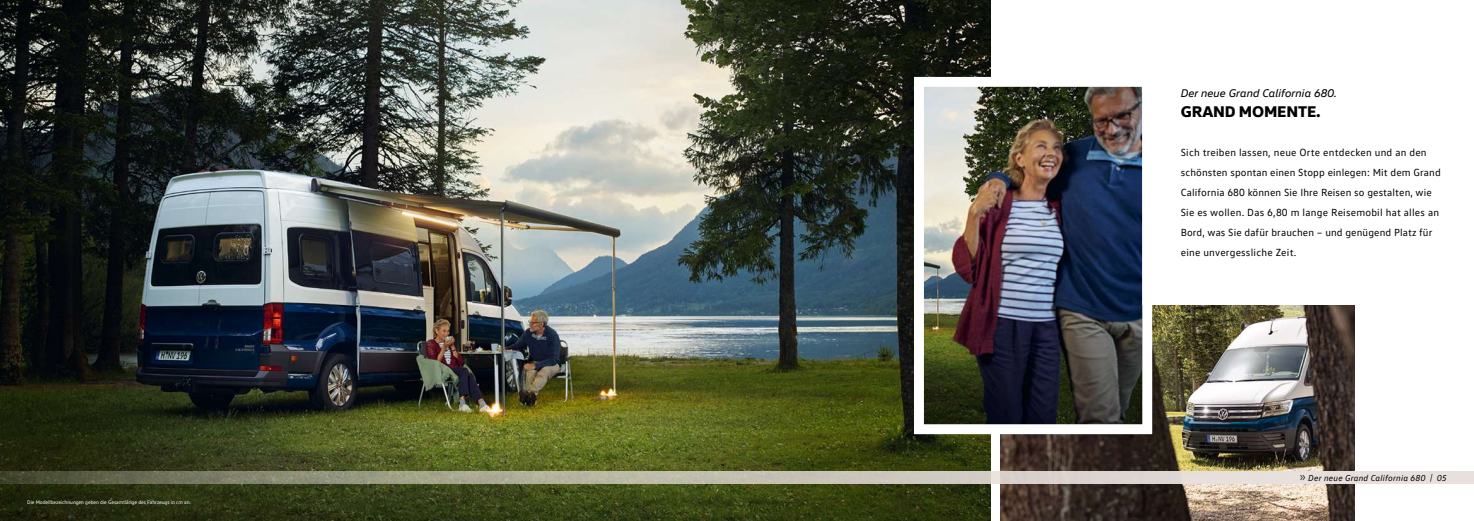
<style>
.page{position:relative;width:1474px;height:521px;background:#fff}
.page>*{position:absolute;margin:0;border:0;box-sizing:border-box;transform-origin:0 0}
.t1{font:800 15.75px "VW Head";letter-spacing:-.01em;color:#000}
.t2{font:italic 11.38px "VW Head";color:#000}
.t3{font:10.5px/19.9px "VW Text";letter-spacing:.01em;color:#000}
.t4{font:italic 8.75px "VW Text";letter-spacing:.015em;color:#000}
.t5{font:5.25px "VW Text";letter-spacing:-.01em;color:#fff}
.s1{font-weight:300;font-style:normal;font-size:13.12px}
</style>
<div class="page">
<img style="left:1000px;top:305px;width:354px;height:216px">
<img style="left:0;top:0;width:990px;height:521px">
<img style="left:925px;top:88px;width:216px;height:335px">
<div style="left:914px;top:77px;width:238px;height:357px;border:10px solid #fff"></div>
<svg style="left:0;top:471px;width:1473px;height:13px"></svg>
<p class="t5" style="left:27px;top:500px;width:165px">Die Modellbezeichnungen geben die Gesamtlänge des Fahrzeugs in cm an.</p>
<p class="t2" style="left:1180px;top:86px;width:158px">Der neue Grand California 680.</p>
<h1 class="t1" style="left:1180px;top:102px;width:141px">GRAND MOMENTE.</h1>
<p class="t3" style="left:1180px;top:144px;width:261px">Sich treiben lassen, neue Orte entdecken und an den schönsten spontan einen Stopp einlegen: Mit dem Grand California 680 können Sie Ihre Reisen so gestalten, wie Sie es wollen. Das 6,80 m lange Reisemobil hat alles an Bord, was Sie dafür brauchen – und genügend Platz für eine unvergessliche Zeit.</p>
<p class="t4" style="left:1299px;top:472px;width:149px"><span class="s1">»</span> Der neue Grand California 680 | 05</p>
</div>
